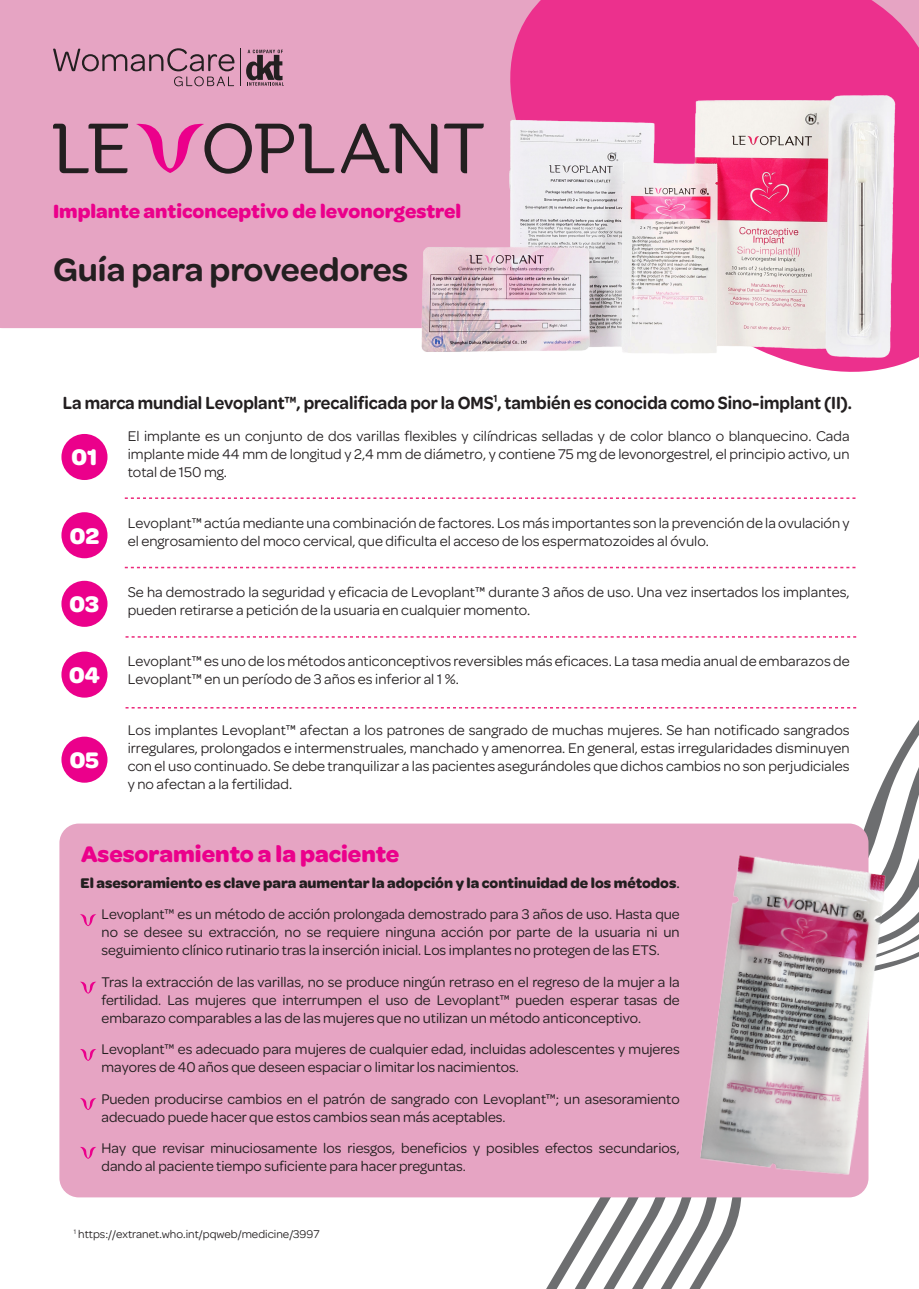
<style>
.page{position:relative;width:919px;height:1289px;background:#fff}
.page>*{position:absolute;margin:0;border:0;box-sizing:border-box;transform-origin:0 0}
.t1{font:600 34.5px "Omnes";color:#231f20}
.t2{font:700 24px "Omnes";color:#eb008b}
.t3{font:700 24px "Omnes";color:#fff}
.t4{font:700 20.4px "Omnes";color:#eb008b}
.t5{font:600 18.75px "Omnes";color:#231f20;scale:.93 1}
.t6{font:15px/18px "Omnes";color:#231f20}
.t7{font:15px/18px "Omnes";color:#231f20}
.t8{font:12px "Omnes";color:#231f20}
.s1{font-weight:700}
.s2{font-family:"Myriad Pro"}
</style>
<div class="page">
<div style="left:0;top:0;width:500px;height:328px;background:#e6a4c3"></div>
<svg style="left:515px;top:568px;width:403px;height:720px"></svg>
<div style="left:59px;top:823px;width:809px;height:374px;background:#e6a4c3;border-radius:19px"></div>
<svg style="left:53px;top:124px;width:75px;height:49px;background:#aa7b90"></svg>
<svg style="left:341px;top:124px;width:61px;height:49px;background:#a3768b"></svg>
<svg style="left:136px;top:123px;width:198px;height:51px;background:#c37ca0"></svg>
<img style="left:666px;top:838px;width:252px;height:378px">
<div style="left:61px;top:434px;width:46px;height:46px;background:#eb008b;border-radius:50%"></div>
<div style="left:61px;top:512px;width:46px;height:46px;background:#eb008b;border-radius:50%"></div>
<div style="left:61px;top:580px;width:46px;height:47px;background:#eb008b;border-radius:50%"></div>
<div style="left:61px;top:651px;width:46px;height:46px;background:#eb008b;border-radius:50%"></div>
<div style="left:61px;top:736px;width:46px;height:46px;background:#eb008b;border-radius:50%"></div>
<svg style="left:80px;top:914px;width:16px;height:12px"></svg>
<svg style="left:80px;top:981px;width:16px;height:12px"></svg>
<svg style="left:80px;top:1049px;width:16px;height:11px"></svg>
<svg style="left:80px;top:1098px;width:16px;height:12px"></svg>
<svg style="left:80px;top:1146px;width:16px;height:12px"></svg>
<svg style="left:246px;top:50px;width:38px;height:36px"></svg>
<svg style="left:53px;top:48px;width:181px;height:38px;background:#c58da7"></svg>
<hr style="left:240px;top:49px;width:1px;height:37px;background:#231f20">
<svg style="left:125px;top:497px;width:731px;height:2px"></svg>
<svg style="left:125px;top:566px;width:731px;height:2px"></svg>
<svg style="left:125px;top:636px;width:732px;height:1px"></svg>
<svg style="left:125px;top:707px;width:732px;height:1px"></svg>
<svg style="left:500px;top:0;width:418px;height:81px;background:#eb3890"></svg>
<img style="left:402px;top:81px;width:516px;height:291px">
<h3 class="t4" style="left:53px;top:197px;width:409px">Implante anticonceptivo de levonorgestrel</h3>
<h1 class="t1" style="left:53px;top:246px;width:356px">Guía para proveedores</h1>
<p class="t5" style="left:63px;top:389px;width:850px">La marca mundial Levoplant™, precalificada por la OMS<sup>1</sup>, también es conocida como Sino-implant (II).</p>
<h2 class="t3" style="left:72px;top:440px;width:27px">01</h2>
<h2 class="t3" style="left:70px;top:518px;width:31px">02</h2>
<h2 class="t3" style="left:70px;top:587px;width:31px">03</h2>
<h2 class="t3" style="left:69px;top:657px;width:32px">04</h2>
<h2 class="t3" style="left:70px;top:743px;width:31px">05</h2>
<p class="t6" style="left:128px;top:427px;width:723px;text-align:justify">El implante es un conjunto de dos varillas flexibles y cilíndricas selladas y de color blanco o blanquecino. Cada implante mide 44 mm de longitud y 2,4 mm de diámetro, y contiene 75 mg de levonorgestrel, el principio activo, un total de 150 mg.</p>
<p class="t6" style="left:128px;top:514px;width:723px">Levoplant™ actúa mediante una combinación de factores. Los más importantes son la prevención de la ovulación y el engrosamiento del moco cervical, que dificulta el acceso de los espermatozoides al óvulo.</p>
<p class="t6" style="left:128px;top:583px;width:723px">Se ha demostrado la seguridad y eficacia de Levoplant™ durante 3 años de uso. Una vez insertados los implantes, pueden retirarse a petición de la usuaria en cualquier momento.</p>
<p class="t6" style="left:128px;top:652px;width:723px">Levoplant™ es uno de los métodos anticonceptivos reversibles más eficaces. La tasa media anual de embarazos de<br>Levoplant™ en un período de 3 años es inferior al 1 %.</p>
<p class="t6" style="left:128px;top:721px;width:723px;text-align:justify">Los implantes Levoplant™ afectan a los patrones de sangrado de muchas mujeres. Se han notificado sangrados irregulares, prolongados e intermenstruales, manchado y amenorrea. En general, estas irregularidades disminuyen con el uso continuado. Se debe tranquilizar a las pacientes asegurándoles que dichos cambios no son perjudiciales y no afectan a la fertilidad.</p>
<h2 class="t2" style="left:81px;top:836px;width:320px">Asesoramiento a la paciente</h2>
<p class="t7" style="left:81px;top:866px;width:600px;line-height:31.5px;text-align:right"><span class="s1">El asesoramiento es clave para aumentar la adopción y la continuidad de los métodos</span><span class="s2">.<br></span>Levoplant™ es un método de acción prolongada demostrado para 3 años de uso. Hasta que</p>
<p class="t7" style="left:102px;top:922px;width:579px">no se desee su extracción, no se requiere ninguna acción por parte de la usuaria ni un seguimiento clínico rutinario tras la inserción inicial. Los implantes no protegen de las ETS.</p>
<p class="t7" style="left:102px;top:971px;width:579px;text-align:justify">Tras la extracción de las varillas, no se produce ningún retraso en el regreso de la mujer a la fertilidad. Las mujeres que interrumpen el uso de Levoplant™ pueden esperar tasas de embarazo comparables a las de las mujeres que no utilizan un método anticonceptivo.</p>
<p class="t7" style="left:102px;top:1039px;width:579px">Levoplant™ es adecuado para mujeres de cualquier edad, incluidas adolescentes y mujeres mayores de 40 años que deseen espaciar o limitar los nacimientos.</p>
<p class="t7" style="left:102px;top:1088px;width:579px">Pueden producirse cambios en el patrón de sangrado con Levoplant™; un asesoramiento adecuado puede hacer que estos cambios sean más aceptables.</p>
<p class="t7" style="left:102px;top:1138px;width:579px">Hay que revisar minuciosamente los riesgos, beneficios y posibles efectos secundarios, dando al paciente tiempo suficiente para hacer preguntas.</p>
<p class="t8" style="left:74px;top:1227px;width:247px"><sup>1</sup> https://extranet.who.int/pqweb/medicine/3997</p>
</div>
